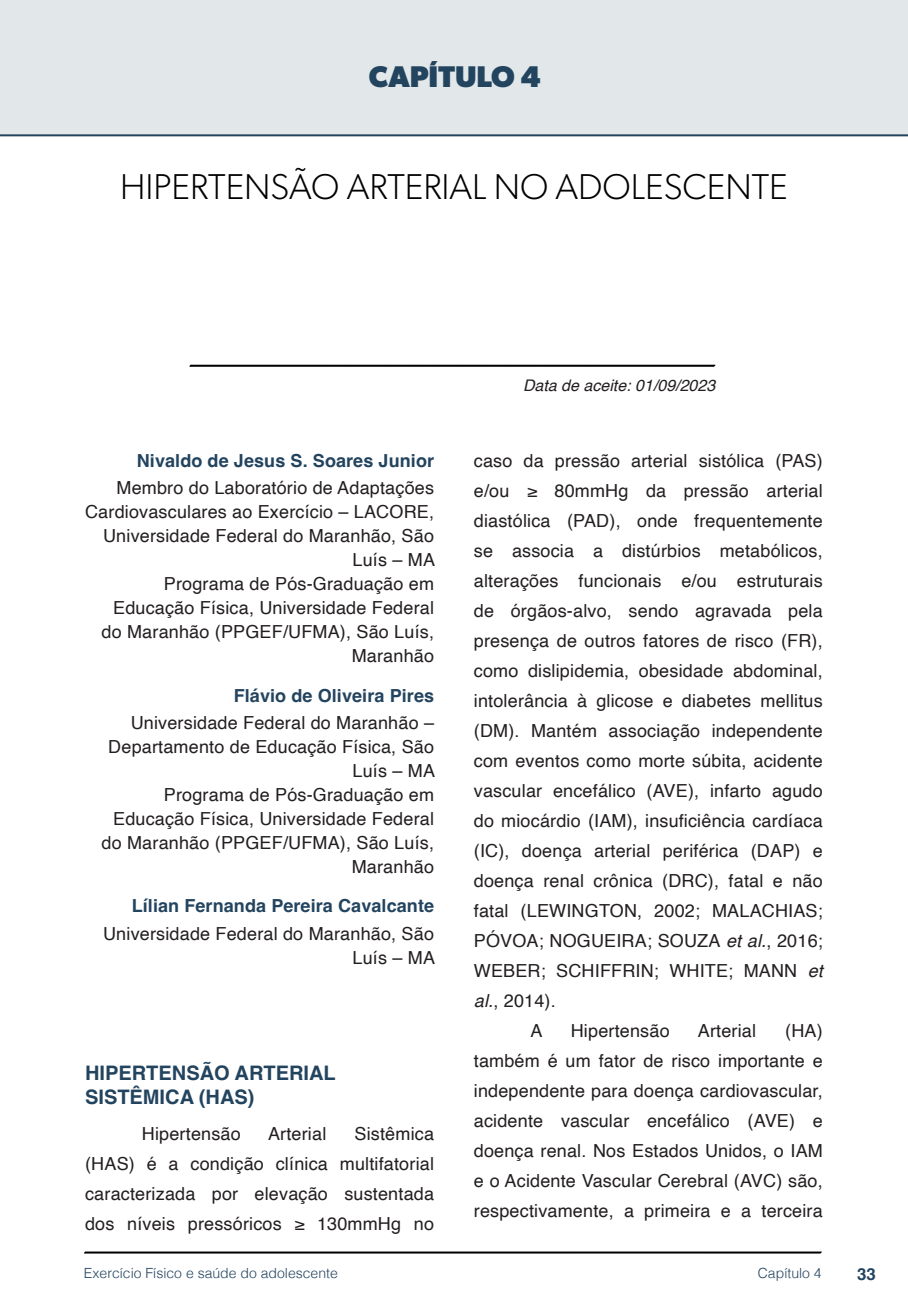
<style>
.page{position:relative;width:908px;height:1304px;background:#fff}
.page>*{position:absolute;margin:0;border:0;box-sizing:border-box;transform-origin:0 0}
.t1{font:300 36px "Gibson";color:#000}
.t2{font:700 30px "Gibson";color:#23445f}
.t3{font:700 20px/24px "Helvetica";color:#23445f}
.t4{font:18px/24px "Helvetica";letter-spacing:.01em;color:#231f20;text-align:right}
.t5{font:700 18px "Helvetica";letter-spacing:.005em;color:#23445f}
.t6{font:700 16.8px "Helvetica";color:#23445f}
.t7{font:italic 16px "Helvetica";color:#231f20}
.t8{font:300 14px "Helvetica";color:#23445f}
.s1{font-style:italic}
</style>
<div class="page">
<svg style="left:84px;top:1251px;width:737px;height:3px;background:#515151"></svg>
<div style="left:0;top:0;width:907px;height:136px;background:#e2e7e9"></div>
<svg style="left:189px;top:364px;width:526px;height:3px;background:#4f4f4f"></svg>
<div style="left:44px;top:72px;width:68px;height:61px;background:#e2e7e9"></div>
<h2 class="t2" style="left:369px;top:58px;width:173px">CAPÍTULO 4</h2>
<h1 class="t1" style="left:120px;top:165px;width:669px">HIPERTENSÃO ARTERIAL NO ADOLESCENTE</h1>
<p class="t5" style="left:137px;top:450px;width:298px">Nivaldo de Jesus S. Soares Junior</p>
<p class="t4" style="left:85px;top:477px;width:351px">Membro do Laboratório de Adaptações<br>Cardiovasculares ao Exercício – LACORE,<br>Universidade Federal do Maranhão, São<br>Luís – MA<br>Programa de Pós-Graduação em<br>Educação Física, Universidade Federal<br>do Maranhão (PPGEF/UFMA), São Luís,<br>Maranhão</p>
<p class="t5" style="left:234px;top:684px;width:202px">Flávio de Oliveira Pires</p>
<p class="t4" style="left:101px;top:711px;width:335px">Universidade Federal do Maranhão –<br>Departamento de Educação Física, São<br>Luís – MA<br>Programa de Pós-Graduação em<br>Educação Física, Universidade Federal do Maranhão (PPGEF/UFMA), São Luís,<br>Maranhão</p>
<p class="t5" style="left:132px;top:895px;width:304px">Lílian Fernanda Pereira Cavalcante</p>
<p class="t4" style="left:103px;top:922px;width:333px">Universidade Federal do Maranhão, São<br>Luís – MA</p>
<p class="t3" style="left:85px;top:1063px;width:252px">HIPERTENSÃO ARTERIAL<br>SISTÊMICA (HAS)</p>
<p class="t4" style="left:142px;top:1122px;width:100px">Hipertensão</p>
<p class="t4" style="left:268px;top:1122px;width:60px">Arterial</p>
<p class="t4" style="left:85px;top:1119px;width:350px;line-height:30px;text-align:justify;text-indent:269px">Sistêmica (HAS) é a condição clínica multifatorial caracterizada por elevação sustentada dos níveis pressóricos ≥ 130mmHg no</p>
<p class="t7" style="left:523px;top:373px;width:194px">Data de aceite: 01/09/2023</p>
<p class="t4" style="left:473px;top:449px;width:350px">caso da pressão arterial sistólica (PAS)</p>
<p class="t4" style="left:473px;top:479px;width:350px">e/ou ≥ 80mmHg da pressão arterial</p>
<p class="t4" style="left:473px;top:509px;width:350px">diastólica (PAD), onde frequentemente</p>
<p class="t4" style="left:473px;top:539px;width:350px">se associa a distúrbios metabólicos,</p>
<p class="t4" style="left:473px;top:569px;width:350px">alterações funcionais e/ou estruturais</p>
<p class="t4" style="left:473px;top:599px;width:350px">de órgãos-alvo, sendo agravada pela</p>
<p class="t4" style="left:473px;top:629px;width:350px">presença de outros fatores de risco (FR),</p>
<p class="t4" style="left:473px;top:659px;width:350px">como dislipidemia, obesidade abdominal,</p>
<p class="t4" style="left:473px;top:689px;width:350px">intolerância à glicose e diabetes mellitus</p>
<p class="t4" style="left:473px;top:719px;width:350px">(DM). Mantém associação independente</p>
<p class="t4" style="left:473px;top:749px;width:350px">com eventos como morte súbita, acidente</p>
<p class="t4" style="left:473px;top:779px;width:350px">vascular encefálico (AVE), infarto agudo</p>
<p class="t4" style="left:473px;top:809px;width:350px">do miocárdio (IAM), insuficiência cardíaca</p>
<p class="t4" style="left:473px;top:839px;width:350px">(IC), doença arterial periférica (DAP) e</p>
<p class="t4" style="left:473px;top:869px;width:350px">doença renal crônica (DRC), fatal e não</p>
<p class="t4" style="left:473px;top:899px;width:350px">fatal (LEWINGTON, 2002; MALACHIAS;</p>
<p class="t4" style="left:473px;top:929px;width:350px">PÓVOA; NOGUEIRA; SOUZA <span class="s1">et al.</span>, 2016;</p>
<p class="t4" style="left:473px;top:959px;width:350px">WEBER; SCHIFFRIN; WHITE; MANN <span class="s1">et</span></p>
<p class="t4" style="left:473px;top:989px;width:83px"><span class="s1">al.</span>, 2014).</p>
<p class="t4" style="left:530px;top:1019px;width:14px">A</p>
<p class="t4" style="left:570px;top:1019px;width:100px">Hipertensão</p>
<p class="t4" style="left:697px;top:1019px;width:60px">Arterial</p>
<p class="t4" style="left:473px;top:1016px;width:350px;line-height:30px;text-align:justify;text-indent:311px">(HA) também é um fator de risco importante e independente para doença cardiovascular, acidente vascular encefálico (AVE) e doença renal. Nos Estados Unidos, o IAM e o Acidente Vascular Cerebral (AVC) são, respectivamente, a primeira e a terceira</p>
<p class="t8" style="left:84px;top:1261px;width:255px">Exercício Físico e saúde do adolescente</p>
<p class="t8" style="left:757px;top:1261px;width:65px">Capítulo 4</p>
<p class="t6" style="left:856px;top:1264px;width:20px">33</p>
</div>
